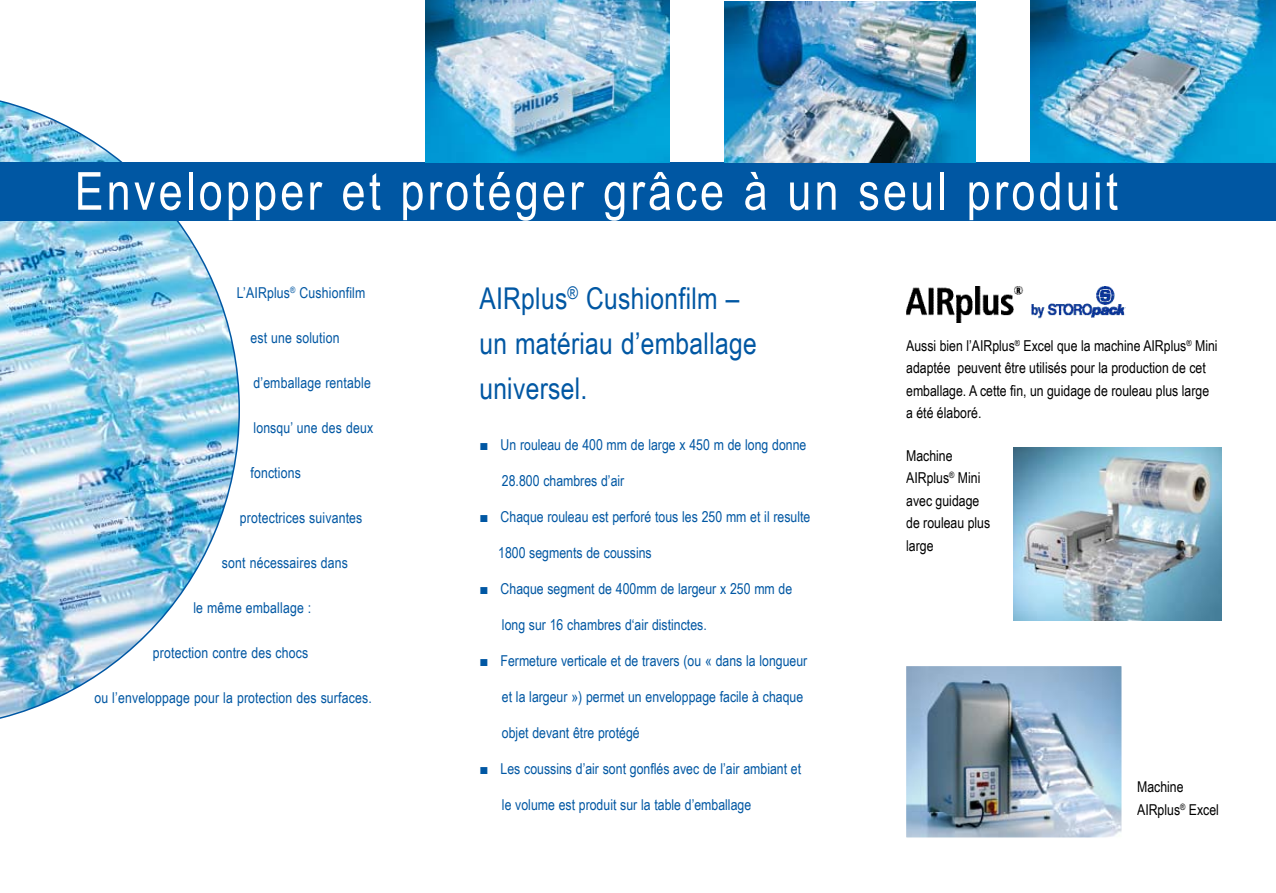
<style>
.page{position:relative;width:1276px;height:893px;background:#fff}
.page>*{position:absolute;margin:0;border:0;box-sizing:border-box;transform-origin:0 0}
.t1{font:52.5px "Arial Narrow";letter-spacing:.06em;color:#fff}
.t2{font:30px/45px "Arial Narrow";letter-spacing:.01em;color:#0057a3}
.t3{font:15px "Arial Narrow";color:#0057a3}
.t4{font:15px/22.5px "Arial Narrow";color:#000}
.s1{font-family:"Arial"}
</style>
<div class="page">
<img style="left:0;top:100px;width:241px;height:619px">
<div style="left:0;top:163px;width:1276px;height:58px;background:#0057a3"></div>
<img style="left:907px;top:287px;width:215px;height:36px">
<img style="left:1013px;top:448px;width:209px;height:173px">
<img style="left:907px;top:668px;width:213px;height:168px">
<div style="left:904px;top:665px;width:219px;height:174px;border:2px solid #fff"></div>
<img style="left:425px;top:1px;width:245px;height:161px">
<img style="left:724px;top:1px;width:252px;height:162px">
<img style="left:1030px;top:1px;width:246px;height:161px">
<h1 class="t1" style="left:75px;top:153px;width:1044px">Envelopper et protéger grâce à un seul produit</h1>
<p class="t3" style="left:237px;top:281px;width:130px">L’AIRplus<sup>®</sup> Cushionfilm</p>
<p class="t3" style="left:250px;top:326px;width:91px">est une solution</p>
<p class="t3" style="left:253px;top:371px;width:119px">d’emballage rentable</p>
<p class="t3" style="left:253px;top:416px;width:121px">lonsqu’ une des deux</p>
<p class="t3" style="left:250px;top:461px;width:52px">fonctions</p>
<p class="t3" style="left:240px;top:506px;width:124px">protectrices suivantes</p>
<p class="t3" style="left:222px;top:551px;width:128px">sont nécessaires dans</p>
<p class="t3" style="left:193px;top:596px;width:119px">le même emballage :</p>
<p class="t3" style="left:153px;top:641px;width:157px">protection contre des chocs</p>
<p class="t3" style="left:94px;top:686px;width:279px">ou l’enveloppage pour la protection des surfaces.</p>
<h2 class="t2" style="left:479px;top:275px;width:279px">AIRplus<sup>®</sup> Cushionfilm – un matériau d’emballage universel.</h2>
<p class="t3" style="left:479px;top:434px;width:328px"><span class="s1">■</span> Un rouleau de 400 mm de large x 450 m de long donne</p>
<p class="t3" style="left:502px;top:470px;width:124px">28.800 chambres d’air</p>
<p class="t3" style="left:479px;top:506px;width:333px"><span class="s1">■</span> Chaque rouleau est perforé tous les 250 mm et il resulte</p>
<p class="t3" style="left:498px;top:542px;width:155px">1800 segments de coussins</p>
<p class="t3" style="left:479px;top:578px;width:314px"><span class="s1">■</span> Chaque segment de 400mm de largeur x 250 mm de</p>
<p class="t3" style="left:502px;top:614px;width:206px">long sur 16 chambres d‘air distinctes.</p>
<p class="t3" style="left:479px;top:650px;width:329px"><span class="s1">■</span> Fermeture verticale et de travers (ou « dans la longueur</p>
<p class="t3" style="left:502px;top:686px;width:303px">et la largeur ») permet un enveloppage facile à chaque</p>
<p class="t3" style="left:502px;top:722px;width:139px">objet devant être protégé</p>
<p class="t3" style="left:479px;top:758px;width:323px"><span class="s1">■</span> Les coussins d’air sont gonflés avec de l’air ambiant et</p>
<p class="t3" style="left:502px;top:794px;width:251px">le volume est produit sur la table d’emballage</p>
<p class="t4" style="left:906px;top:334px;width:313px">Aussi bien l’AIRplus<sup>®</sup> Excel que la machine AIRplus<sup>®</sup> Mini adaptée peuvent être utilisés pour la production de cet emballage. A cette fin, un guidage de rouleau plus large a été élaboré.</p>
<p class="t4" style="left:906px;top:444px;width:86px">Machine<br>AIRplus<sup>®</sup> Mini avec guidage de rouleau plus large</p>
<p class="t4" style="left:1137px;top:775px;width:83px">Machine<br>AIRplus<sup>®</sup> Excel</p>
</div>
